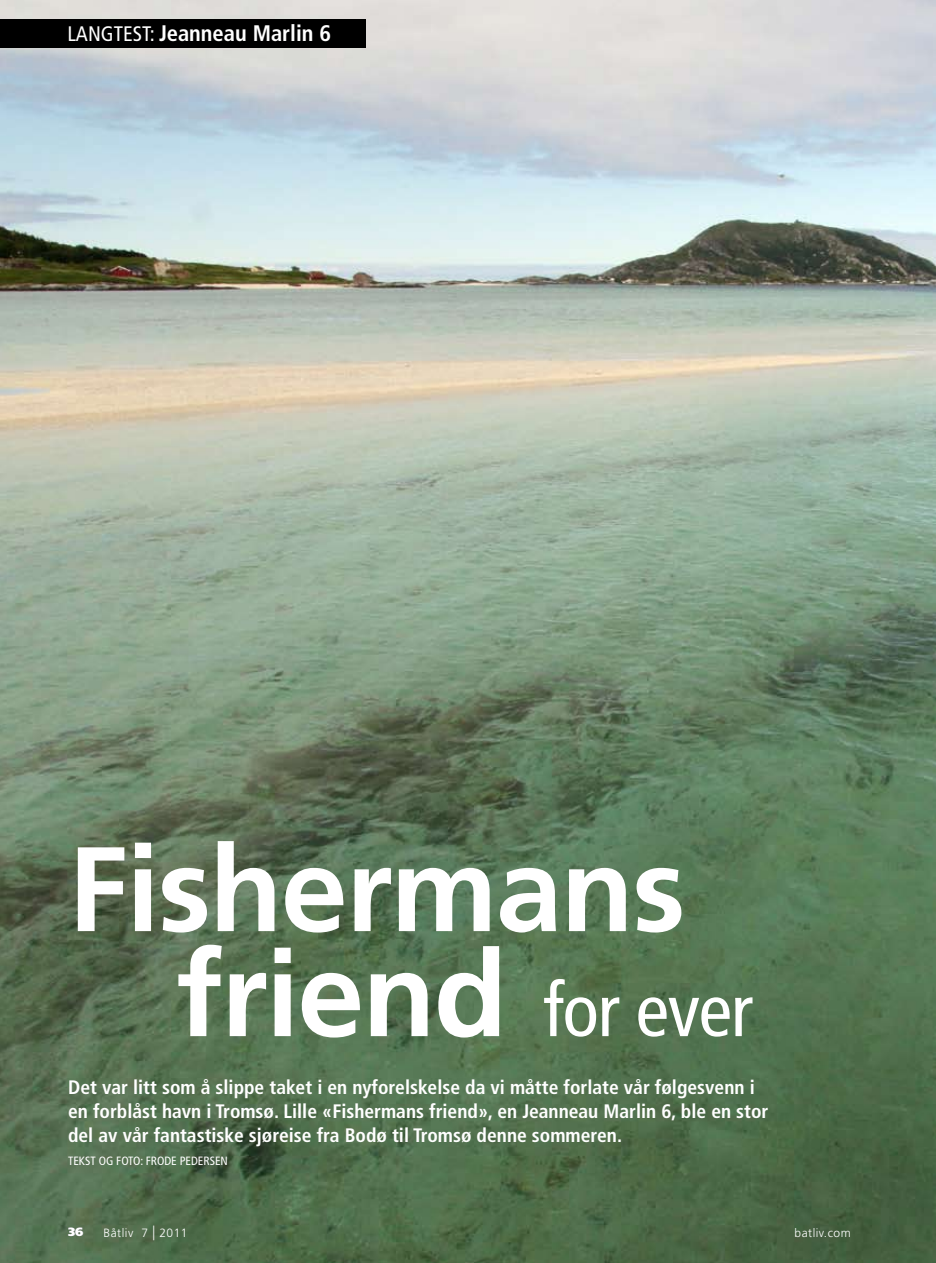
<style>
.page{position:relative;width:936px;height:1263px;background:#fff}
.page>*{position:absolute;margin:0;border:0;box-sizing:border-box;transform-origin:0 0}
.t1{font:700 120px "Frutiger";letter-spacing:-.015em;color:#fff}
.t2{font:condensed 75px "Frutiger";color:#fff}
.t3{font:700 condensed 22.5px "Frutiger";color:#fff}
.t4{font:700 condensed 19.5px/24px "Frutiger";color:#fff}
.t5{font:condensed 12px "Frutiger";color:#fff}
.t6{font:300 12px "Frutiger";letter-spacing:.04em;color:#fff}
.t7{font:900 12px "Frutiger";color:#fff}
.s1{font-weight:400;font-size:21px}
.s2{font-weight:700;font-stretch:normal;font-size:120px}
.s3{font-size:19.2px}
</style>
<div class="page">
<img style="left:0;top:0;width:935px;height:1263px">
<div style="left:0;top:19px;width:366px;height:29px;background:#000"></div>
<p class="t3" style="left:67px;top:20px;width:265px"><span class="s1">LANGTEST:</span> Jeanneau Marlin 6</p>
<h1 class="t1" style="left:68px;top:819px;width:619px">Fishermans</h1>
<h2 class="t2" style="left:176px;top:966px;width:578px"><span class="s2">friend</span> FOR EVER</h2>
<p class="t4" style="left:68px;top:1076px;width:701px">Det var litt som å slippe taket i en nyforelskelse da vi måtte forlate vår følgesvenn i en forblåst havn i Tromsø. Lille «Fishermans friend», en Jeanneau Marlin 6, ble en stor del av vår fantastiske sjøreise fra Bodø til Tromsø denne sommeren.</p>
<p class="t5" style="left:68px;top:1154px;width:161px">TEKST OG FOTO: FRODE PEDERSEN</p>
<p class="t6" style="left:104px;top:1226px;width:85px">Båtliv 7 <span class="s3">|</span> 2011</p>
<p class="t7" style="left:68px;top:1224px;width:17px">36</p>
<p class="t6" style="left:794px;top:1226px;width:58px">batliv.com</p>
</div>
